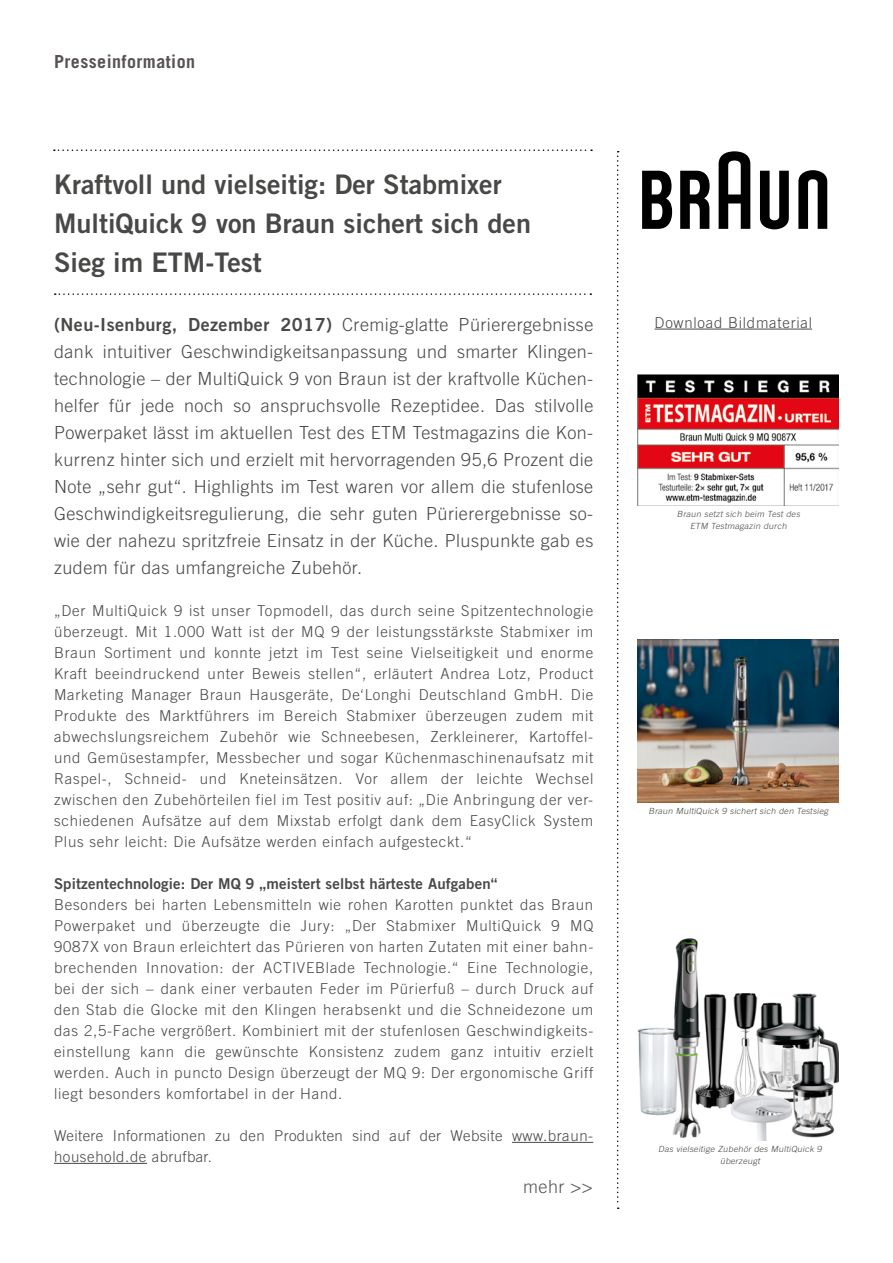
<style>
.page{position:relative;width:893px;height:1263px;background:#fff}
.page>*{position:absolute;margin:0;border:0;box-sizing:border-box;transform-origin:0 0}
.t1{font:27px/39px "Trade Gothic LT Bold Two";color:#484847}
.t2{font:300 18px/27px "Trade Gothic LT";letter-spacing:.025em;color:#484847;text-align:justify}
.t3{font:700 18px "Trade Gothic LT";letter-spacing:.025em;color:#585353}
.t4{font:300 18px "Trade Gothic LT";color:#585353}
.t5{font:300 15px/21px "Trade Gothic LT";letter-spacing:.05em;color:#484847;text-align:justify}
.t6{font:300 15px/21px "Trade Gothic LT";letter-spacing:.025em;color:#484847}
.t7{font:15px "Trade Gothic LT Bold Two";letter-spacing:.01em;color:#484847}
.t8{font:italic 300 8.4px/12px "Trade Gothic LT";color:#484847;text-align:center;scale:1.06 1}
.s1{font-family:"Trade Gothic LT Bold Two";font-weight:400}
</style>
<div class="page">
<hr style="left:512px;top:1142px;width:81px;height:1px;background:#484847">
<hr style="left:54px;top:1163px;width:93px;height:1px;background:#484847">
<svg style="left:642px;top:171px;width:30px;height:58px"></svg>
<svg style="left:680px;top:171px;width:30px;height:58px"></svg>
<svg style="left:719px;top:151px;width:31px;height:78px"></svg>
<svg style="left:760px;top:171px;width:29px;height:58px"></svg>
<svg style="left:798px;top:170px;width:29px;height:59px"></svg>
<svg style="left:54px;top:149px;width:538px;height:2px"></svg>
<svg style="left:55px;top:293px;width:536px;height:2px"></svg>
<svg style="left:617px;top:151px;width:2px;height:1058px"></svg>
<img style="left:638px;top:640px;width:201px;height:163px">
<img style="left:638px;top:375px;width:201px;height:131px">
<hr style="left:655px;top:329px;width:157px;height:1px;background:#484847">
<img style="left:638px;top:938px;width:201px;height:203px">
<p class="t3" style="left:54px;top:50px;width:143px">Presseinformation</p>
<h1 class="t1" style="left:54px;top:165px;width:478px">Kraftvoll und vielseitig: Der Stabmixer<br>MultiQuick 9 von Braun sichert sich den<br>Sieg im ETM-Test</h1>
<p class="t2" style="left:54px;top:311px;width:541px"><span class="s1">(Neu-Isenburg, Dezember 2017)</span> Cremig-glatte Pürierergebnisse dank intuitiver Geschwindigkeitsanpassung und smarter Klingen&shy;technologie – der MultiQuick 9 von Braun ist der kraftvolle Küchen&shy;helfer für jede noch so anspruchsvolle Rezeptidee. Das stilvolle Powerpaket lässt im aktuellen Test des ETM Testmagazins die Kon&shy;kurrenz hinter sich und erzielt mit hervorragenden 95,6 Prozent die Note „sehr gut“. Highlights im Test waren vor allem die stufenlose Geschwindigkeitsregulierung, die sehr guten Pürierergebnisse so&shy;wie der nahezu spritzfreie Einsatz in der Küche. Pluspunkte gab es zudem für das umfangreiche Zubehör.</p>
<p class="t5" style="left:54px;top:600px;width:541px">„Der MultiQuick 9 ist unser Topmodell, das durch seine Spitzentechnologie überzeugt. Mit 1.000 Watt ist der MQ 9 der leistungsstärkste Stabmixer im Braun Sortiment und konnte jetzt im Test seine Vielseitigkeit und enorme Kraft beeindruckend unter Beweis stellen“, erläutert Andrea Lotz, Product Marketing Manager Braun Hausgeräte, De‘Longhi Deutschland GmbH. Die Produkte des Marktführers im Bereich Stabmixer überzeugen zudem mit abwechslungsreichem Zubehör wie Schneebesen, Zerkleinerer, Kartoffel&shy;und Gemüsestampfer, Messbecher und sogar Küchenmaschinenaufsatz mit Raspel-, Schneid- und Kneteinsätzen. Vor allem der leichte Wechsel zwischen den Zubehörteilen fiel im Test positiv auf: „Die Anbringung der ver&shy;schiedenen Aufsätze auf dem Mixstab erfolgt dank dem EasyClick System Plus sehr leicht: Die Aufsätze werden einfach aufgesteckt.“</p>
<p class="t7" style="left:54px;top:874px;width:445px">Spitzentechnologie: Der MQ 9 „meistert selbst härteste Aufgaben“</p>
<p class="t5" style="left:54px;top:894px;width:541px">Besonders bei harten Lebensmitteln wie rohen Karotten punktet das Braun Powerpaket und überzeugte die Jury: „Der Stabmixer MultiQuick 9 MQ 9087X von Braun erleichtert das Pürieren von harten Zutaten mit einer bahn&shy;brechenden Innovation: der ACTIVEBlade Technologie.“ Eine Technologie, bei der sich – dank einer verbauten Feder im Pürierfuß – durch Druck auf den Stab die Glocke mit den Klingen herabsenkt und die Schneidezone um das 2,5-Fache vergrößert. Kombiniert mit der stufenlosen Geschwindigkeits&shy;einstellung kann die gewünschte Konsistenz zudem ganz intuitiv erzielt werden. Auch in puncto Design überzeugt der MQ 9: Der ergonomische Griff liegt besonders komfortabel in der Hand.</p>
<p class="t6" style="left:54px;top:1125px;width:541px">Weitere Informationen zu den Produkten sind auf der Website www.braun&shy;household.de abrufbar.</p>
<p class="t4" style="left:523px;top:1176px;width:71px">mehr &gt;&gt;</p>
<p class="t5" style="left:655px;top:312px;width:159px">Download Bildmaterial</p>
<p class="t8" style="left:677px;top:508px;width:119px">Braun setzt sich beim Test des<br>ETM Testmagazin durch</p>
<p class="t8" style="left:648px;top:805px;width:173px">Braun MultiQuick 9 sichert sich den Testsieg</p>
<p class="t8" style="left:658px;top:1143px;width:158px">Das vielseitige Zubehör des MultiQuick 9 überzeugt</p>
</div>
